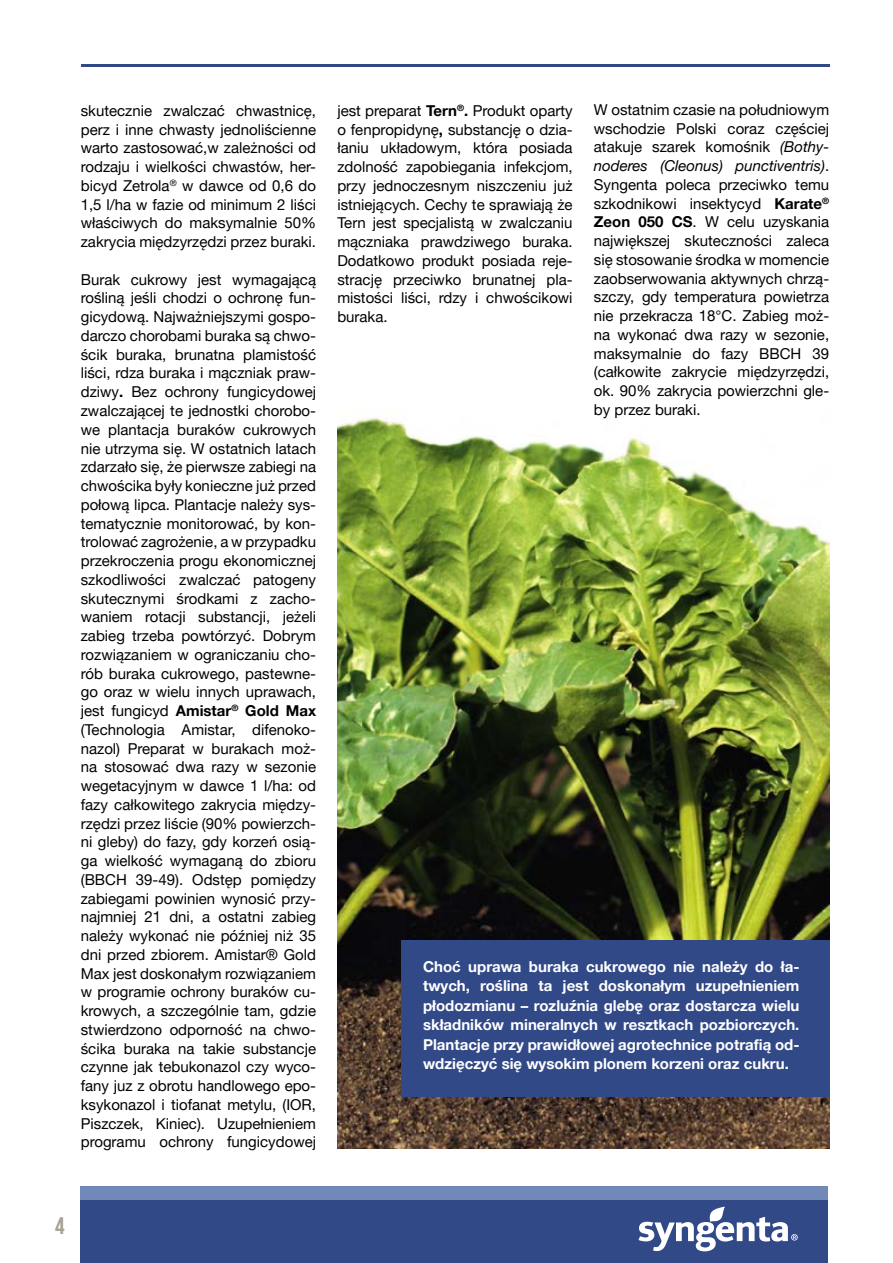
<style>
.page{position:relative;width:893px;height:1263px;background:#fff}
.page>*{position:absolute;margin:0;border:0;box-sizing:border-box;transform-origin:0 0}
.t1{font:700 24px "Bebas Neue";color:#a7a392}
.t2{font:15px/18.8px "Helvetica Neue LT Pro";color:#000;text-align:justify}
.t3{font:700 15px/19.5px "Helvetica Neue LT Pro";color:#fff;text-align:justify}
.s1{font-weight:700}
.s2{font-style:italic}
</style>
<div class="page">
<img style="left:337px;top:417px;width:492px;height:731px">
<div style="left:81px;top:1186px;width:747px;height:77px;background:#324987"></div>
<svg style="left:638px;top:1207px;width:160px;height:44px"></svg>
<div style="left:81px;top:1186px;width:747px;height:13px;background:#7089b8"></div>
<hr style="left:81px;top:64px;width:748px;height:2px;background:#324987">
<div style="left:401px;top:940px;width:428px;height:156px;background:#324987"></div>
<p class="t2" style="left:81px;top:101px;width:237px">skutecznie zwalczać chwastnicę, perz i inne chwasty jednoliścienne warto zastosować,w zależności od rodzaju i wielkości chwastów, her&shy;bicyd Zetrola<sup>®</sup> w dawce od 0,6 do 1,5 l/ha w fazie od minimum 2 liści właściwych do maksymalnie 50% zakrycia międzyrzędzi przez buraki.</p>
<p class="t2" style="left:81px;top:270px;width:237px">Burak cukrowy jest wymagającą rośliną jeśli chodzi o ochronę fun&shy;gicydową. Najważniejszymi gospo&shy;darczo chorobami buraka są chwo&shy;ścik buraka, brunatna plamistość liści, rdza buraka i mączniak praw&shy;dziwy<span class="s1">.</span> Bez ochrony fungicydowej zwalczającej te jednostki chorobo&shy;we plantacja buraków cukrowych nie utrzyma się. W ostatnich latach zdarzało się, że pierwsze zabiegi na chwościka były konieczne już przed połową lipca. Plantacje należy sys&shy;tematycznie monitorować, by kon&shy;trolować zagrożenie, a w przypadku przekroczenia progu ekonomicznej szkodliwości zwalczać patogeny skutecznymi środkami z zacho&shy;waniem rotacji substancji, jeżeli zabieg trzeba powtórzyć. Dobrym rozwiązaniem w ograniczaniu cho&shy;rób buraka cukrowego, pastewne&shy;go oraz w wielu innych uprawach, jest fungicyd <span class="s1">Amistar</span><sup>®</sup> <span class="s1">Gold Max </span>(Technologia Amistar, difenoko&shy;nazol) Preparat w burakach moż&shy;na stosować dwa razy w sezonie wegetacyjnym w dawce 1 l/ha: od fazy całkowitego zakrycia między&shy;rzędzi przez liście (90% powierzch&shy;ni gleby) do fazy, gdy korzeń osią&shy;ga wielkość wymaganą do zbioru (BBCH 39-49). Odstęp pomiędzy zabiegami powinien wynosić przy&shy;najmniej 21 dni, a ostatni zabieg należy wykonać nie później niż 35 dni przed zbiorem. Amistar® Gold Max jest doskonałym rozwiązaniem w programie ochrony buraków cu&shy;krowych, a szczególnie tam, gdzie stwierdzono odporność na chwo&shy;ścika buraka na takie substancje czynne jak tebukonazol czy wyco&shy;fany juz z obrotu handlowego epo&shy;ksykonazol i tiofanat metylu, (IOR, Piszczek, Kiniec). Uzupełnieniem programu ochrony fungicydowej</p>
<p class="t2" style="left:337px;top:101px;width:237px">jest preparat <span class="s1">Tern</span><sup>®</sup><span class="s1">.</span> Produkt oparty o fenpropidynę<span class="s1">,</span> substancję o dzia&shy;łaniu układowym, która posiada zdolność zapobiegania infekcjom, przy jednoczesnym niszczeniu już istniejących. Cechy te sprawiają że Tern jest specjalistą w zwalczaniu mączniaka prawdziwego buraka.<br>Dodatkowo produkt posiada reje&shy;strację przeciwko brunatnej pla&shy;mistości liści, rdzy i chwościkowi buraka.</p>
<p class="t2" style="left:594px;top:100px;width:237px">W ostatnim czasie na południowym wschodzie Polski coraz częściej atakuje szarek komośnik <span class="s2">(Bothy&shy;noderes (Cleonus) punctiventris)</span>.<br>Syngenta poleca przeciwko temu szkodnikowi insektycyd <span class="s1">Karate</span><sup>® </sup><span class="s1">Zeon 050 CS</span>. W celu uzyskania największej skuteczności zaleca się stosowanie środka w momencie zaobserwowania aktywnych chrzą&shy;szczy, gdy temperatura powietrza nie przekracza 18°C. Zabieg moż&shy;na wykonać dwa razy w sezonie, maksymalnie do fazy BBCH 39 (całkowite zakrycie międzyrzędzi, ok. 90% zakrycia powierzchni gle&shy;by przez buraki.</p>
<p class="t3" style="left:423px;top:956px;width:378px">Choć uprawa buraka cukrowego nie należy do ła&shy;twych, roślina ta jest doskonałym uzupełnieniem płodozmianu – rozluźnia glebę oraz dostarcza wielu składników mineralnych w resztkach pozbiorczych.<br>Plantacje przy prawidłowej agrotechnice potrafią od&shy;wdzięczyć się wysokim plonem korzeni oraz cukru.</p>
<h1 class="t1" style="left:55px;top:1213px;width:11px">4</h1>
</div>
